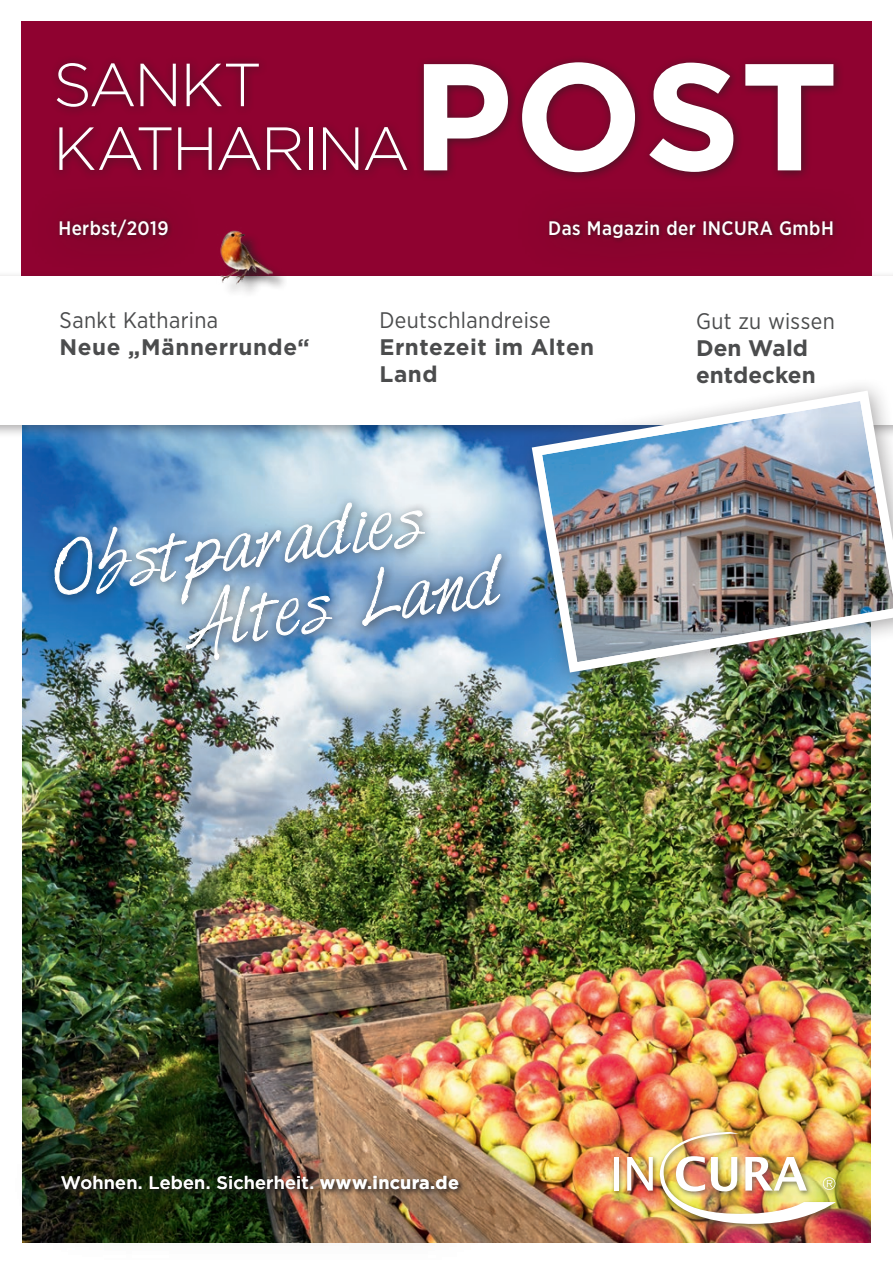
<style>
.page{position:relative;width:893px;height:1263px;background:#fff}
.page>*{position:absolute;margin:0;border:0;box-sizing:border-box;transform-origin:0 0}
.t1{font:700 151.8px "Gotham";color:#fff}
.t2{font:62.1px/71.7px "Harabara Hand";color:#fff}
.t3{font:300 60.75px/63.8px "Gotham";letter-spacing:-.045em;color:#fff}
.t4{font:22.5px "Gotham Narrow";letter-spacing:.015em;color:#4b4c4d}
.t5{font:700 22.5px/27px "Gotham";letter-spacing:.02em;color:#4b4c4d}
.t6{font:700 22.5px/27px "Gotham";color:#4b4c4d}
.t7{font:500 19.5px "Gotham Narrow";letter-spacing:.02em;color:#fff}
.t8{font:500 18px "Gotham";letter-spacing:.01em;color:#fff}
.s1{font-weight:700}
</style>
<div class="page">
<img style="left:22px;top:438px;width:849px;height:804px">
<div style="left:45px;top:494px;width:467px;height:176px;background:#231f20;opacity:.7"></div>
<svg style="left:54px;top:502px;width:457px;height:159px;background:#82a7c7"></svg>
<div style="left:21px;top:21px;width:851px;height:258px;background:#8f0230"></div>
<div style="left:0;top:270px;width:893px;height:168px;background:#231f20;opacity:.35"></div>
<div style="left:0;top:276px;width:893px;height:149px;background:#fff"></div>
<div style="left:23px;top:182px;width:181px;height:92px;background:#361d0e;opacity:.8"></div>
<div style="left:517px;top:376px;width:376px;height:317px;background:#231f20;opacity:.4"></div>
<img style="left:527px;top:385px;width:366px;height:293px">
<div style="left:513px;top:182px;width:355px;height:92px;background:#361d0e;opacity:.8"></div>
<div style="left:49px;top:54px;width:367px;height:126px;background:#231f20;opacity:.7"></div>
<div style="left:415px;top:54px;width:429px;height:128px;background:#231f20;opacity:.7"></div>
<div style="left:221px;top:231px;width:68px;height:68px;background:#231f20;opacity:.85"></div>
<img style="left:196px;top:214px;width:90px;height:74px">
<div style="left:0;top:1102px;width:524px;height:161px;background:#231f20;opacity:.8"></div>
<div style="left:539px;top:1062px;width:354px;height:201px;background:#fff;opacity:.6"></div>
<hr style="left:614px;top:1157px;width:4px;height:33px;background:#fff">
<img style="left:627px;top:1130px;width:209px;height:100px">
<h3 class="t3" style="left:53px;top:51px;width:358px">SANKT<br>KATHARINA</h3>
<h1 class="t1" style="left:411px;top:16px;width:429px">POST</h1>
<p class="t7" style="left:58px;top:215px;width:112px">Herbst/2019</p>
<p class="t4" style="left:60px;top:307px;width:160px">Sankt Katharina</p>
<p class="t5" style="left:60px;top:334px;width:252px">Neue „Männerrunde“</p>
<p class="t7" style="left:548px;top:215px;width:287px">Das Magazin der INCURA GmbH</p>
<p class="t4" style="left:379px;top:307px;width:173px">Deutschlandreise</p>
<p class="t5" style="left:379px;top:334px;width:216px">Erntezeit im Alten<br>Land</p>
<p class="t4" style="left:696px;top:307px;width:140px">Gut zu wissen</p>
<p class="t6" style="left:696px;top:334px;width:121px">Den Wald entdecken</p>
<h2 class="t2" style="left:170px;top:521px;width:320px;text-indent:-121px;rotate:-8deg">Obstparadies<br>Altes Land</h2>
<p class="t8" style="left:61px;top:1171px;width:400px">Wohnen. Leben. Sicherheit. <span class="s1">www.incura.de</span></p>
</div>
